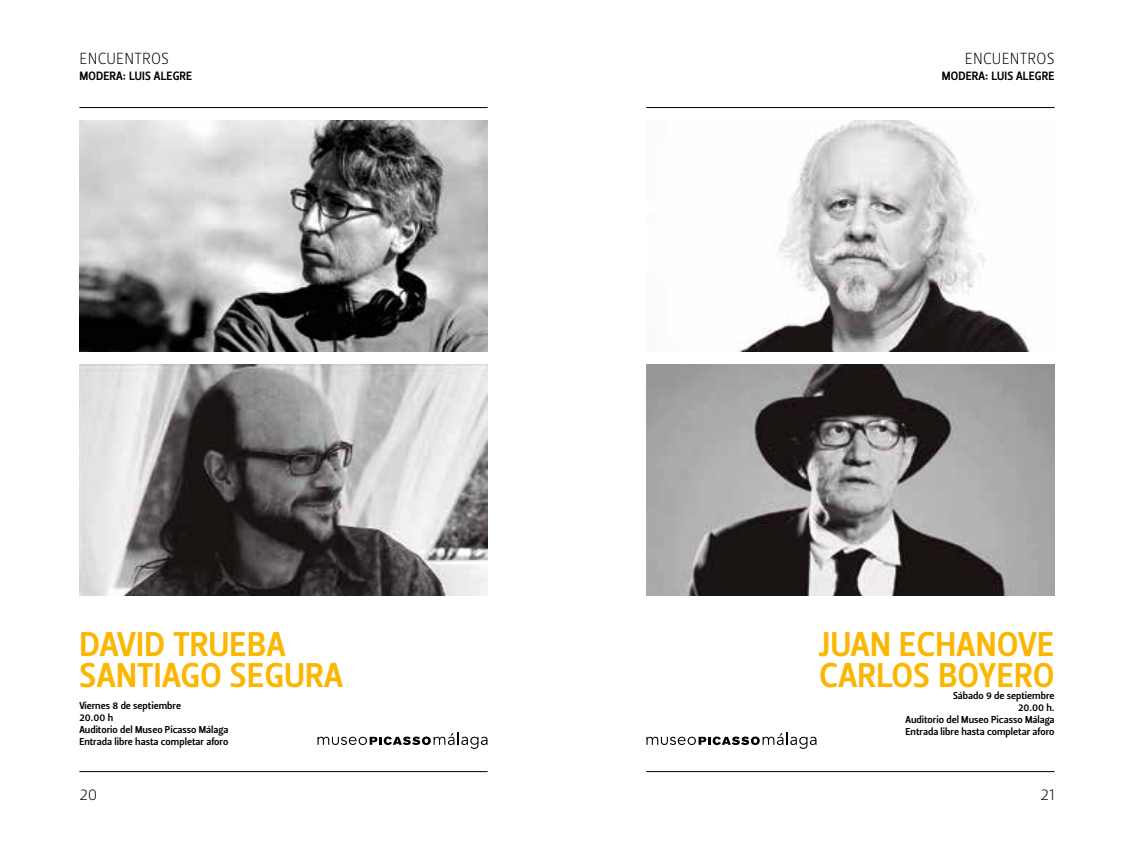
<style>
.page{position:relative;width:1134px;height:851px;background:#fff}
.page>*{position:absolute;margin:0;border:0;box-sizing:border-box;transform-origin:0 0}
.t1{font:34.2px/31.4px "Leitura Sans Grot 3";letter-spacing:.015em;color:#fab600}
.t2{font:16px "Leitura Sans Grot 1";letter-spacing:.015em;color:#000}
.t3{font:12px "Leitura Sans Grot 3";letter-spacing:.015em;color:#000}
.t4{font:10px/12px "Leitura Sans Grot 3";color:#000;text-align:right}
</style>
<div class="page">
<hr style="left:646px;top:107px;width:408px;height:1px;background:#000">
<hr style="left:79px;top:107px;width:409px;height:1px;background:#000">
<hr style="left:646px;top:771px;width:408px;height:1px;background:#000">
<hr style="left:79px;top:771px;width:409px;height:1px;background:#000">
<img style="left:738px;top:121px;width:292px;height:231px">
<img style="left:79px;top:121px;width:409px;height:231px">
<img style="left:646px;top:364px;width:408px;height:231px">
<img style="left:79px;top:364px;width:409px;height:231px">
<svg style="left:317px;top:732px;width:171px;height:16px"></svg>
<svg style="left:646px;top:732px;width:170px;height:16px"></svg>
<h2 class="t2" style="left:79px;top:49px;width:91px">ENCUENTROS</h2>
<p class="t3" style="left:79px;top:68px;width:114px">MODERA: LUIS ALEGRE</p>
<h1 class="t1" style="left:80px;top:628px;width:265px">DAVID TRUEBA<br>SANTIAGO SEGURA</h1>
<p class="t4" style="left:79px;top:699px;width:151px;text-align:left">Viernes 8 de septiembre<br>20.00 h<br>Auditorio del Museo Picasso Málaga<br>Entrada libre hasta completar aforo</p>
<h2 class="t2" style="left:965px;top:49px;width:91px">ENCUENTROS</h2>
<p class="t3" style="left:942px;top:68px;width:114px">MODERA: LUIS ALEGRE</p>
<h1 class="t1" style="left:819px;top:628px;width:237px">JUAN ECHANOVE<br>CARLOS BOYERO</h1>
<p class="t4" style="left:905px;top:689px;width:151px">Sábado 9 de septiembre<br>20.00 h.<br>Auditorio del Museo Picasso Málaga<br>Entrada libre hasta completar aforo</p>
<h2 class="t2" style="left:79px;top:785px;width:20px">20</h2>
<h2 class="t2" style="left:1040px;top:785px;width:15px">21</h2>
</div>
